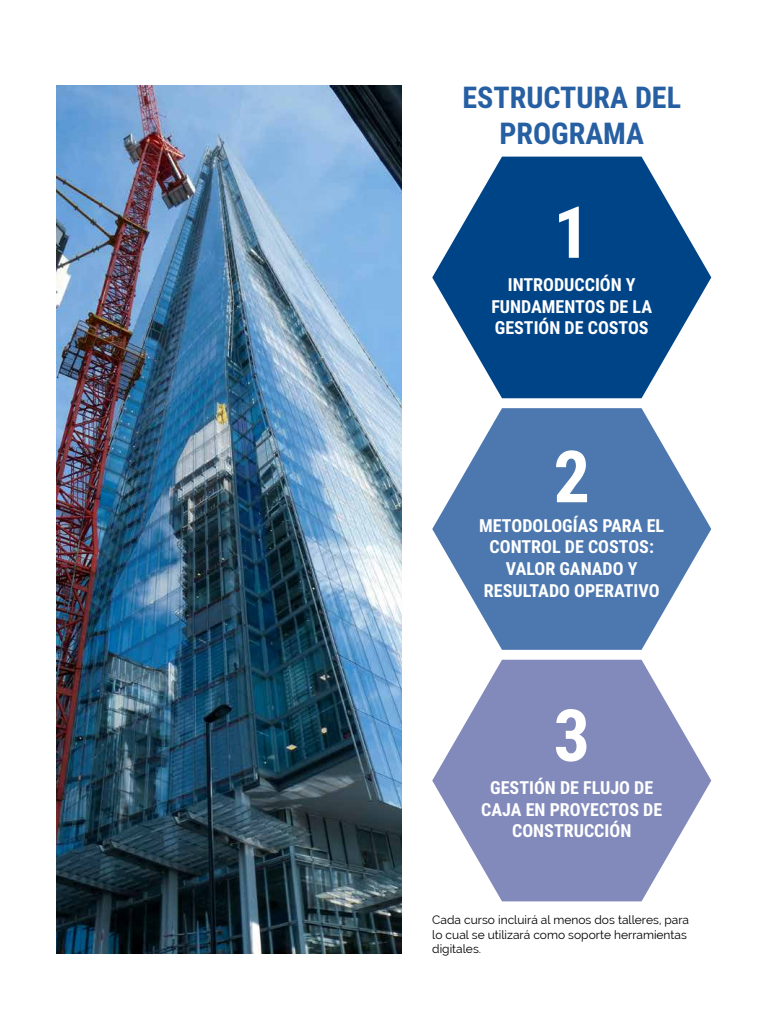
<style>
.page{position:relative;width:768px;height:1024px;background:#fff}
.page>*{position:absolute;margin:0;border:0;box-sizing:border-box;transform-origin:0 0}
.t1{font:700 72px "Roboto Condensed";color:#fff}
.t2{font:700 30px/36px "Roboto Condensed";color:#265fa2;text-align:center}
.t3{font:700 18px/21.6px "Roboto Condensed";color:#fff;text-align:center}
.t4{font:12px/14.4px "Raleway";color:#000}
</style>
<div class="page">
<svg style="left:432px;top:157px;width:279px;height:241px;fill:#048"></svg>
<svg style="left:432px;top:660px;width:279px;height:241px;fill:#828abb"></svg>
<svg style="left:432px;top:408px;width:279px;height:242px;fill:#4d78af"></svg>
<img style="left:57px;top:85px;width:344px;height:868px">
<h2 class="t2" style="left:463px;top:78px;width:220px">ESTRUCTURA DEL<br>PROGRAMA</h2>
<h1 class="t1" style="left:554px;top:182px;width:38px">1</h1>
<p class="t3" style="left:491px;top:273px;width:162px">INTRODUCCIÓN Y<br>FUNDAMENTOS DE LA<br>GESTIÓN DE COSTOS</p>
<h1 class="t1" style="left:554px;top:426px;width:38px">2</h1>
<p class="t3" style="left:479px;top:514px;width:186px">METODOLOGÍAS PARA EL<br>CONTROL DE COSTOS:<br>VALOR GANADO Y<br>RESULTADO OPERATIVO</p>
<h1 class="t1" style="left:554px;top:685px;width:38px">3</h1>
<p class="t3" style="left:481px;top:776px;width:183px">GESTIÓN DE FLUJO DE<br>CAJA EN PROYECTOS DE<br>CONSTRUCCIÓN</p>
<p class="t4" style="left:432px;top:913px;width:258px">Cada curso incluirá al menos dos talleres, para lo cual se utilizará como soporte herramientas digitales.</p>
</div>
